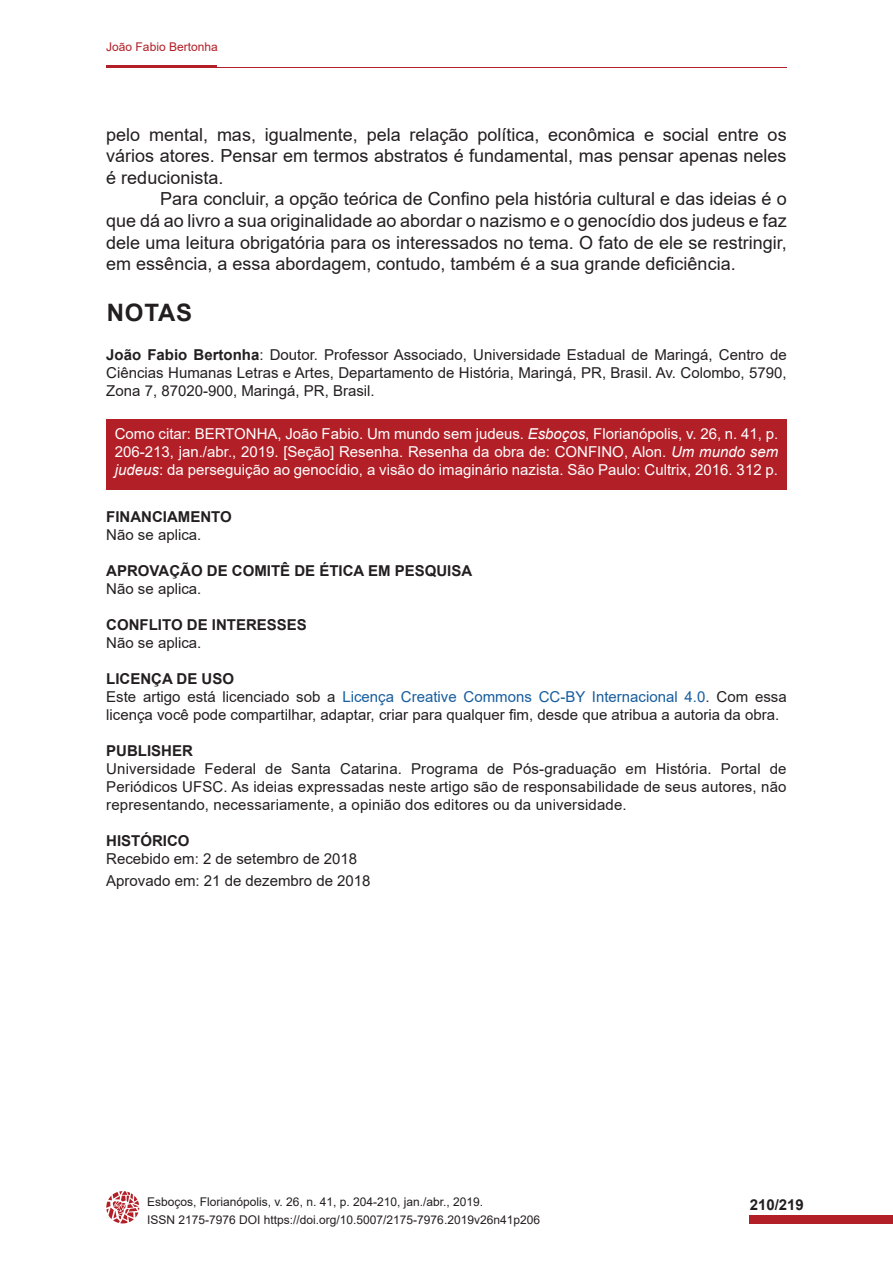
<style>
.page{position:relative;width:893px;height:1263px;background:#fff}
.page>*{position:absolute;margin:0;border:0;box-sizing:border-box;transform-origin:0 0}
.Título_Primário{font:700 24px "Arial";letter-spacing:.035em;color:#231f20}
.t1{font:18px/21.6px "Arial";color:#231f20;text-align:justify}
.Corpo_de_Texto{font:15px/18px "Arial";color:#231f20;text-align:justify}
.Como_citar_o_artigo{font:15px/18px "Arial";color:#fff;text-align:justify}
.Corpo_de_Texto-2{font:700 15px "Arial";color:#231f20}
.t2{font:12px/18px "Arial";color:#231f20}
.t3{font:12px "Arial";color:#b21f27}
.s1{font-weight:700}
.s2{font-style:italic}
.s3{color:#175d9e}
</style>
<div class="page">
<div style="left:750px;top:1215px;width:143px;height:9px;background:#b21f27"></div>
<svg style="left:106px;top:1191px;width:33px;height:32px"></svg>
<hr style="left:106px;top:67px;width:681px;height:1px;background:#b21f27">
<hr style="left:106px;top:66px;width:111px;height:2px;background:#b21f27">
<div style="left:106px;top:419px;width:681px;height:71px;background:#b21f27"></div>
<p class="t3" style="left:106px;top:39px;width:113px">João Fabio Bertonha</p>
<p class="t1" style="left:106px;top:123px;width:682px">pelo mental, mas, igualmente, pela relação política, econômica e social entre os vários atores. Pensar em termos abstratos é fundamental, mas pensar apenas neles é reducionista.</p>
<p class="t1" style="left:106px;top:188px;width:682px;text-indent:54px">Para concluir, a opção teórica de Confino pela história cultural e das ideias é o que dá ao livro a sua originalidade ao abordar o nazismo e o genocídio dos judeus e faz dele uma leitura obrigatória para os interessados no tema. O fato de ele se restringir, em essência, a essa abordagem, contudo, também é a sua grande deficiência.</p>
<p class="Título_Primário" style="left:107px;top:295px;width:87px">NOTAS</p>
<p class="Corpo_de_Texto" style="left:106px;top:346px;width:682px"><span class="s1">João Fabio Bertonha</span>: Doutor. Professor Associado, Universidade Estadual de Maringá, Centro de Ciências Humanas Letras e Artes, Departamento de História, Maringá, PR, Brasil. Av. Colombo, 5790, Zona 7, 87020-900, Maringá, PR, Brasil.</p>
<p class="Como_citar_o_artigo" style="left:115px;top:425px;width:665px">Como citar: BERTONHA, João Fabio. Um mundo sem judeus. <span class="s2">Esboços</span>, Florianópolis, v. 26, n. 41, p.<br>206-213, jan./abr., 2019. [Seção] Resenha. Resenha da obra de: CONFINO, Alon. <span class="s2">Um mundo sem judeus</span>: da perseguição ao genocídio, a visão do imaginário nazista. São Paulo: Cultrix, 2016. 312 p.</p>
<p class="Corpo_de_Texto-2" style="left:106px;top:506px;width:127px">FINANCIAMENTO</p>
<p class="Corpo_de_Texto" style="left:106px;top:526px;width:97px">Não se aplica.</p>
<p class="Corpo_de_Texto-2" style="left:106px;top:560px;width:367px">APROVAÇÃO DE COMITÊ DE ÉTICA EM PESQUISA</p>
<p class="Corpo_de_Texto" style="left:106px;top:580px;width:97px">Não se aplica.</p>
<p class="Corpo_de_Texto-2" style="left:106px;top:614px;width:202px">CONFLITO DE INTERESSES</p>
<p class="Corpo_de_Texto" style="left:106px;top:634px;width:97px">Não se aplica.</p>
<p class="Corpo_de_Texto-2" style="left:106px;top:668px;width:129px">LICENÇA DE USO</p>
<p class="Corpo_de_Texto" style="left:106px;top:688px;width:682px">Este artigo está licenciado sob a <span class="s3">Licença Creative Commons CC-BY Internacional 4.0</span>. Com essa licença você pode compartilhar, adaptar, criar para qualquer fim, desde que atribua a autoria da obra.</p>
<p class="Corpo_de_Texto-2" style="left:106px;top:740px;width:88px">PUBLISHER</p>
<p class="Corpo_de_Texto" style="left:106px;top:760px;width:682px">Universidade Federal de Santa Catarina. Programa de Pós-graduação em História. Portal de Periódicos UFSC. As ideias expressadas neste artigo são de responsabilidade de seus autores, não representando, necessariamente, a opinião dos editores ou da universidade.</p>
<p class="Corpo_de_Texto-2" style="left:106px;top:830px;width:85px">HISTÓRICO</p>
<p class="Corpo_de_Texto" style="left:106px;top:850px;width:252px">Recebido em: 2 de setembro de 2018</p>
<p class="Corpo_de_Texto" style="left:106px;top:872px;width:266px">Aprovado em: 21 de dezembro de 2018</p>
<p class="t2" style="left:147px;top:1192px;width:394px">Esboços, Florianópolis, v. 26, n. 41, p. 204-210, jan./abr., 2019.<br>ISSN 2175-7976 DOI https://doi.org/10.5007/2175-7976.2019v26n41p206</p>
<p class="Corpo_de_Texto-2" style="left:750px;top:1194px;width:56px">210/219</p>
</div>
